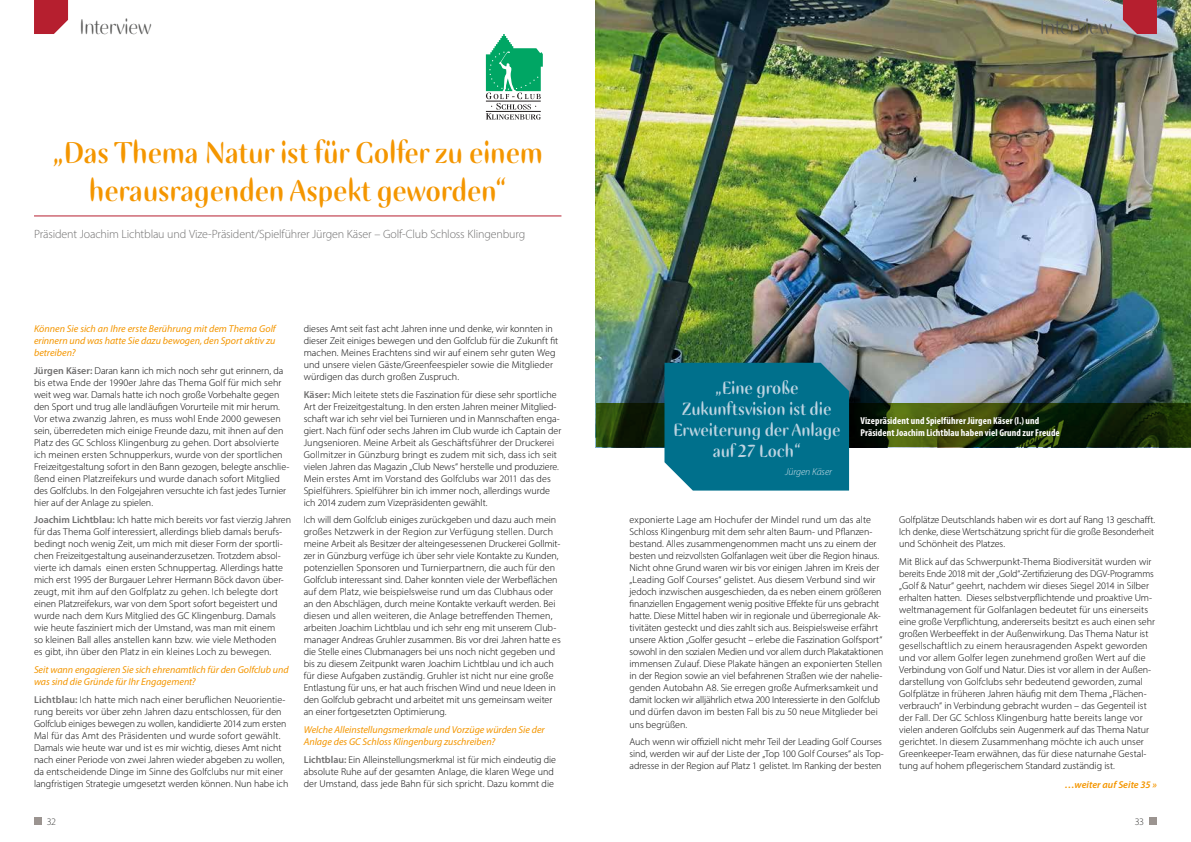
<style>
.page{position:relative;width:1191px;height:842px;background:#fff}
.page>*{position:absolute;margin:0;border:0;box-sizing:border-box;transform-origin:0 0}
.t1{font:700 34px/38px "Ellipse ITC";letter-spacing:-.005em;color:#f49600;text-align:center}
.t2{font:24px "Ellipse ITC";color:#575756}
.t3{font:700 20px/21px "Ellipse ITC";color:#bdd4e1;text-align:center}
.t4{font:300 12px "Myriad Pro";letter-spacing:-.015em;color:#706f6f}
.t5{font:300 10px/12px "Myriad Pro";color:#000}
.t6{font:italic 10px/12px "Myriad Pro";color:#f49600}
.t7{font:700 condensed 10px/12px "Myriad Pro";letter-spacing:.01em;color:#fff}
.t8{font:italic 600 10px "Myriad Pro";color:#f49600}
.t9{font:italic 300 10px "Myriad Pro";letter-spacing:-.005em;color:#d2e2eb}
.t10{font:300 10px "Myriad Pro";color:#3c3c3b}
.s1{font-weight:600;color:#706f6f}
</style>
<div class="page">
<img style="left:595px;top:0;width:596px;height:447px">
<svg style="left:596px;top:403px;width:595px;height:44px;background:#1f3108"></svg>
<div style="left:664px;top:363px;width:185px;height:128px;background:#00708c"></div>
<svg style="left:486px;top:34px;width:57px;height:86px"></svg>
<hr style="left:34px;top:216px;width:527px;height:1px;background:#b61f2f">
<svg style="left:1123px;top:0;width:34px;height:34px"></svg>
<svg style="left:34px;top:0;width:34px;height:34px"></svg>
<div style="left:1149px;top:818px;width:8px;height:7px;background:#9b9490"></div>
<div style="left:34px;top:818px;width:7px;height:7px;background:#9b9490"></div>
<h2 class="t2" style="left:79px;top:14px;width:73px">Interview</h2>
<h2 class="t2" style="left:1040px;top:14px;width:73px">Interview</h2>
<h1 class="t1" style="left:52px;top:133px;width:492px">„Das Thema Natur ist für Golfer zu einem herausragenden Aspekt geworden“</h1>
<p class="t4" style="left:34px;top:227px;width:493px">Präsident Joachim Lichtblau und Vize-Präsident/Spielführer Jürgen Käser – Golf-Club Schloss Klingenburg</p>
<p class="t6" style="left:34px;top:323px;width:243px;text-align:justify">Können Sie sich an Ihre erste Berührung mit dem Thema Golf erinnern und was hatte Sie dazu bewogen, den Sport aktiv zu betreiben?</p>
<p class="t5" style="left:34px;top:364px;width:257px"><span class="s1">Jürgen Käser:</span> Daran kann ich mich noch sehr gut erinnern, da bis etwa Ende der 1990er Jahre das Thema Golf für mich sehr weit weg war. Damals hatte ich noch große Vorbehalte gegen den Sport und trug alle landläufigen Vorurteile mit mir herum.<br>Vor etwa zwanzig Jahren, es muss wohl Ende 2000 gewesen sein, überredeten mich einige Freunde dazu, mit ihnen auf den Platz des GC Schloss Klingenburg zu gehen. Dort absolvierte ich meinen ersten Schnupperkurs, wurde von der sportlichen Freizeitgestaltung sofort in den Bann gezogen, belegte anschlie&shy;ßend einen Platzreifekurs und wurde danach sofort Mitglied des Golfclubs. In den Folgejahren versuchte ich fast jedes Turnier hier auf der Anlage zu spielen.</p>
<p class="t5" style="left:34px;top:514px;width:258px"><span class="s1">Joachim Lichtblau:</span> Ich hatte mich bereits vor fast vierzig Jahren für das Thema Golf interessiert, allerdings blieb damals berufs&shy;bedingt noch wenig Zeit, um mich mit dieser Form der sportli&shy;chen Freizeitgestaltung auseinanderzusetzen. Trotzdem absol&shy;vierte ich damals einen ersten Schnuppertag. Allerdings hatte mich erst 1995 der Burgauer Lehrer Hermann Böck davon über&shy;zeugt, mit ihm auf den Golfplatz zu gehen. Ich belegte dort einen Platzreifekurs, war von dem Sport sofort begeistert und wurde nach dem Kurs Mitglied des GC Klingenburg. Damals wie heute fasziniert mich der Umstand, was man mit einem<br>so kleinen Ball alles anstellen kann bzw. wie viele Methoden<br>es gibt, ihn über den Platz in ein kleines Loch zu bewegen.</p>
<p class="t6" style="left:34px;top:664px;width:256px">Seit wann engagieren Sie sich ehrenamtlich für den Golfclub und was sind die Gründe für Ihr Engagement?</p>
<p class="t5" style="left:34px;top:693px;width:256px"><span class="s1">Lichtblau:</span> Ich hatte mich nach einer beruflichen Neuorientie&shy;rung bereits vor über zehn Jahren dazu entschlossen, für den Golfclub einiges bewegen zu wollen, kandidierte 2014 zum ersten Mal für das Amt des Präsidenten und wurde sofort gewählt.<br>Damals wie heute war und ist es mir wichtig, dieses Amt nicht nach einer Periode von zwei Jahren wieder abgeben zu wollen, da entscheidende Dinge im Sinne des Golfclubs nur mit einer langfristigen Strategie umgesetzt werden können. Nun habe ich</p>
<p class="t5" style="left:304px;top:323px;width:256px">dieses Amt seit fast acht Jahren inne und denke, wir konnten in dieser Zeit einiges bewegen und den Golfclub für die Zukunft fit machen. Meines Erachtens sind wir auf einem sehr guten Weg und unsere vielen Gäste/Greenfeespieler sowie die Mitglieder würdigen das durch großen Zuspruch.</p>
<p class="t5" style="left:304px;top:388px;width:259px"><span class="s1">Käser:</span> Mich leitete stets die Faszination für diese sehr sportliche Art der Freizeitgestaltung. In den ersten Jahren meiner Mitglied&shy;schaft war ich sehr viel bei Turnieren und in Mannschaften enga&shy;giert. Nach fünf oder sechs Jahren im Club wurde ich Captain der Jungsenioren. Meine Arbeit als Geschäftsführer der Druckerei Gollmitzer in Günzburg bringt es zudem mit sich, dass ich seit vielen Jahren das Magazin „Club News“ herstelle und produziere.<br>Mein erstes Amt im Vorstand des Golfclubs war 2011 das des Spielführers. Spielführer bin ich immer noch, allerdings wurde ich 2014 zudem zum Vizepräsidenten gewählt.</p>
<p class="t5" style="left:304px;top:514px;width:259px">Ich will dem Golfclub einiges zurückgeben und dazu auch mein großes Netzwerk in der Region zur Verfügung stellen. Durch meine Arbeit als Besitzer der alteingesessenen Druckerei Gollmit&shy;zer in Günzburg verfüge ich über sehr viele Kontakte zu Kunden, potenziellen Sponsoren und Turnierpartnern, die auch für den Golfclub interessant sind. Daher konnten viele der Werbeflächen auf dem Platz, wie beispielsweise rund um das Clubhaus oder an den Abschlägen, durch meine Kontakte verkauft werden. Bei diesen und allen weiteren, die Anlage betreffenden Themen, arbeiten Joachim Lichtblau und ich sehr eng mit unserem Club&shy;manager Andreas Gruhler zusammen. Bis vor drei Jahren hatte es die Stelle eines Clubmanagers bei uns noch nicht gegeben und bis zu diesem Zeitpunkt waren Joachim Lichtblau und ich auch für diese Aufgaben zuständig. Gruhler ist nicht nur eine große Entlastung für uns, er hat auch frischen Wind und neue Ideen in den Golfclub gebracht und arbeitet mit uns gemeinsam weiter an einer fortgesetzten Optimierung.</p>
<p class="t6" style="left:304px;top:724px;width:242px">Welche Alleinstellungsmerkmale und Vorzüge würden Sie der<br>Anlage des GC Schloss Klingenburg zuschreiben?</p>
<p class="t5" style="left:304px;top:753px;width:254px"><span class="s1">Lichtblau:</span> Ein Alleinstellungsmerkmal ist für mich eindeutig die absolute Ruhe auf der gesamten Anlage, die klaren Wege und der Umstand, dass jede Bahn für sich spricht. Dazu kommt die</p>
<h3 class="t3" style="left:673px;top:377px;width:169px">„Eine große<br>Zukunftsvision ist die<br>Erweiterung der Anlage auf 27 Loch“</h3>
<p class="t9" style="left:785px;top:466px;width:48px">Jürgen Käser</p>
<p class="t7" style="left:860px;top:414px;width:201px">Vizepräsident und Spielführer Jürgen Käser (l.) und<br>Präsident Joachim Lichtblau haben viel Grund zur Freude</p>
<p class="t5" style="left:629px;top:514px;width:255px">exponierte Lage am Hochufer der Mindel rund um das alte Schloss Klingenburg mit dem sehr alten Baum- und Pflanzen&shy;bestand. Alles zusammengenommen macht uns zu einem der besten und reizvollsten Golfanlagen weit über die Region hinaus.<br>Nicht ohne Grund waren wir bis vor einigen Jahren im Kreis der „Leading Golf Courses“ gelistet. Aus diesem Verbund sind wir jedoch inzwischen ausgeschieden, da es neben einem größeren finanziellen Engagement wenig positive Effekte für uns gebracht hatte. Diese Mittel haben wir in regionale und überregionale Ak&shy;tivitäten gesteckt und dies zahlt sich aus. Beispielsweise erfährt unsere Aktion „Golfer gesucht – erlebe die Faszination Golfsport“ sowohl in den sozialen Medien und vor allem durch Plakataktionen immensen Zulauf. Diese Plakate hängen an exponierten Stellen in der Region sowie an viel befahrenen Straßen wie der nahelie&shy;genden Autobahn A8. Sie erregen große Aufmerksamkeit und damit locken wir alljährlich etwa 200 Interessierte in den Golfclub und dürfen davon im besten Fall bis zu 50 neue Mitglieder bei uns begrüßen.</p>
<p class="t5" style="left:629px;top:736px;width:256px">Auch wenn wir offiziell nicht mehr Teil der Leading Golf Courses sind, werden wir auf der Liste der „Top 100 Golf Courses“ als Top&shy;adresse in der Region auf Platz 1 gelistet. Im Ranking der besten</p>
<p class="t5" style="left:899px;top:514px;width:257px;text-align:justify">Golfplätze Deutschlands haben wir es dort auf Rang 13 geschafft.<br>Ich denke, diese Wertschätzung spricht für die große Besonderheit und Schönheit des Platzes.</p>
<p class="t5" style="left:899px;top:556px;width:257px">Mit Blick auf das Schwerpunkt-Thema Biodiversität wurden wir bereits Ende 2018 mit der „Gold“-Zertifizierung des DGV-Programms „Golf &amp; Natur“ geehrt, nachdem wir dieses Siegel 2014 in Silber erhalten hatten. Dieses selbstverpflichtende und proaktive Um&shy;weltmanagement für Golfanlagen bedeutet für uns einerseits eine große Verpflichtung, andererseits besitzt es auch einen sehr großen Werbeeffekt in der Außenwirkung. Das Thema Natur ist gesellschaftlich zu einem herausragenden Aspekt geworden und vor allem Golfer legen zunehmend großen Wert auf die Verbindung von Golf und Natur. Dies ist vor allem in der Außen&shy;darstellung von Golfclubs sehr bedeutend geworden, zumal Golfplätze in früheren Jahren häufig mit dem Thema „Flächen&shy;verbrauch“ in Verbindung gebracht wurden – das Gegenteil ist der Fall. Der GC Schloss Klingenburg hatte bereits lange vor vielen anderen Golfclubs sein Augenmerk auf das Thema Natur gerichtet. In diesem Zusammenhang möchte ich auch unser Greenkeeper-Team erwähnen, das für diese naturnahe Gestal&shy;tung auf hohem pflegerischem Standard zuständig ist.</p>
<p class="t8" style="left:1065px;top:778px;width:93px">…weiter auf Seite 35 »</p>
<p class="t10" style="left:47px;top:816px;width:11px">32</p>
<p class="t10" style="left:1134px;top:816px;width:11px">33</p>
</div>
